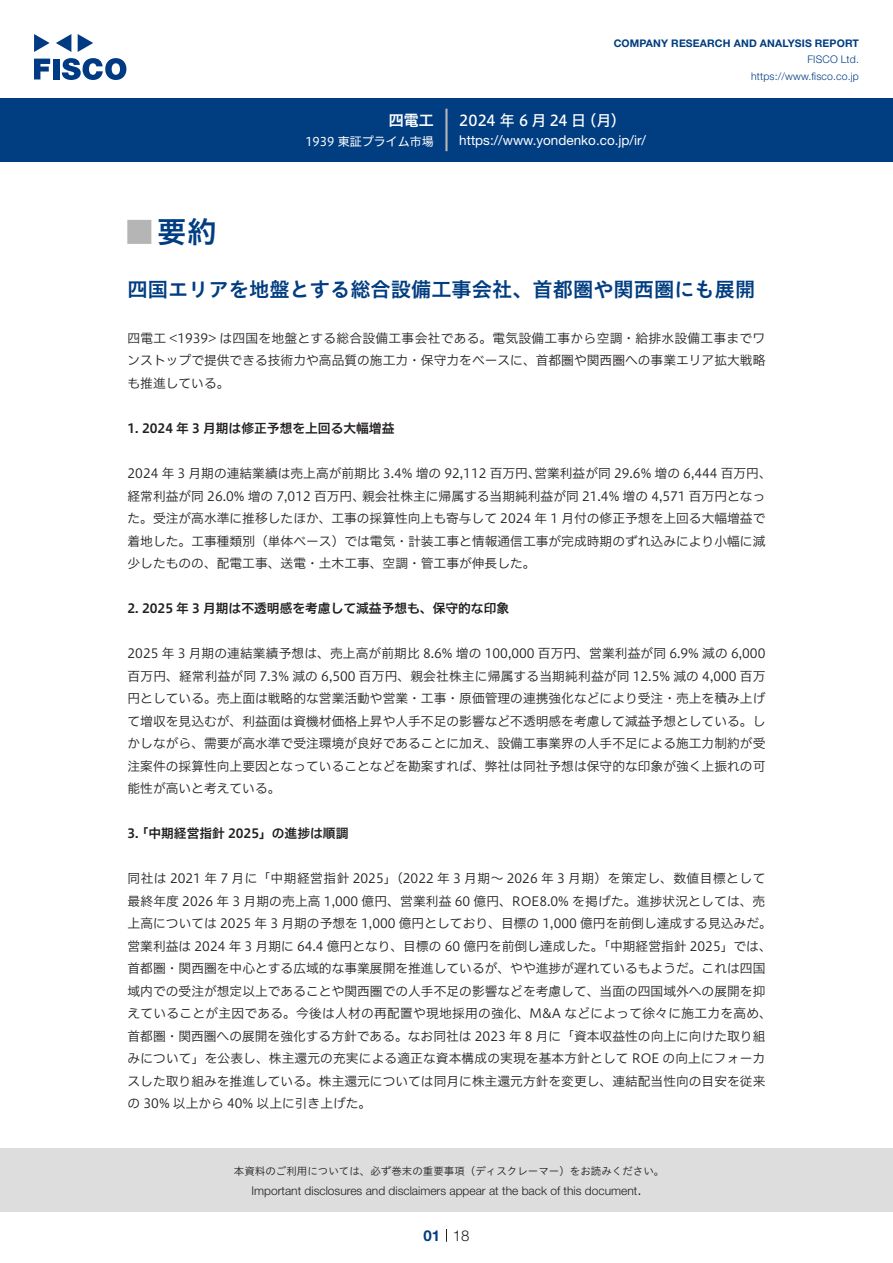
<style>
.page{position:relative;width:893px;height:1263px;background:#fff}
.page>*{position:absolute;margin:0;border:0;box-sizing:border-box;transform-origin:0 0}
.t1{font:30px "Hiragino UD Sans Std N W6";color:#003d81}
.t2{font:24px "Hiragino UD Sans Std N W6";color:#b5b5b6}
.中タイトル{font:20.25px "Hiragino UD Sans Std W6";color:#003d81}
.t3{font:15px "Hiragino UD Sans F Std N W5";letter-spacing:-.005em;color:#fff}
.t4{font:300 15px "Helvetica Neue LT Std";color:#231f20}
.t5{font:15px "Hiragino UD Sans F Std N W6";color:#fff}
.t6{font:700 15px "Helvetica Neue LT Std";color:#003d81}
.t7{font:13.5px "Helvetica Neue LT Std";color:#fff}
.本文{font:12.75px/22.5px "Hiragino UD Sans F Std N W3";color:#231f20}
.小タイトル{font:12.75px "Hiragino UD Sans F Std N W6";color:#231f20}
.t8{font:300 12px "Helvetica Neue LT Std";color:#231f20}
.t9{font:12px "Hiragino UD Sans F Std N W4";color:#fff}
.t10{font:10.5px "Hiragino UD Sans Std W3";color:#231f20}
.t11{font:700 10.5px "Helvetica Neue LT Std";letter-spacing:.015em;color:#003d81}
.t12{font:300 10.5px/16.5px "Helvetica Neue LT Std";letter-spacing:.015em;color:#003d81;text-align:right}
</style>
<div class="page">
<div style="left:0;top:1148px;width:893px;height:64px;background:#ddd"></div>
<svg style="left:34px;top:59px;width:16px;height:20px"></svg>
<div style="left:53px;top:59px;width:6px;height:20px;background:#003a83"></div>
<svg style="left:62px;top:58px;width:64px;height:22px"></svg>
<svg style="left:34px;top:34px;width:16px;height:18px"></svg>
<svg style="left:78px;top:34px;width:15px;height:18px"></svg>
<svg style="left:56px;top:34px;width:15px;height:18px"></svg>
<div style="left:0;top:98px;width:893px;height:64px;background:#003d81"></div>
<hr style="left:445px;top:109px;width:3px;height:42px;background:#b5b5b6">
<svg style="left:446px;top:1229px;width:1px;height:13px"></svg>
<p class="t5" style="left:389px;top:109px;width:46px">四電工</p>
<p class="t9" style="left:305px;top:132px;width:130px">1939 東証プライム市場</p>
<p class="t11" style="left:614px;top:37px;width:247px">COMPANY RESEARCH AND ANALYSIS REPORT</p>
<p class="t12" style="left:751px;top:51px;width:109px">FISCO Ltd. https://www.fisco.co j p.</p>
<p class="t3" style="left:581px;top:109px;width:46px">（月(</p>
<p class="t3" style="left:459px;top:109px;width:128px">2024 年 6 月 24 日</p>
<p class="t7" style="left:459px;top:132px;width:188px">https://www.yondenko. c o j p. /i r/</p>
<p class="t1" style="left:157px;top:209px;width:61px">要約</p>
<p class="t2" style="left:128px;top:213px;width:25px">█</p>
<p class="中タイトル" style="left:128px;top:274px;width:629px">四国エリアを地盤とする総合設備工事会社、首都圏や関西圏にも展開</p>
<p class="本文" style="left:128px;top:326px;width:639px;text-align:justify">四電工 &lt;1939&gt; は四国を地盤とする総合設備工事会社である。電気設備工事から空調・給排水設備工事までワンストップで提供できる技術力や高品質の施工力・保守力をベースに、首都圏や関西圏への事業エリア拡大戦略も推進している。</p>
<p class="小タイトル" style="left:128px;top:418px;width:268px">1. 2024 年 3 月期は修正予想を上回る大幅増益</p>
<p class="本文" style="left:534px;top:461px;width:239px">営業利益が同 29.6% 増の 6,444 百万円、</p>
<p class="本文" style="left:362px;top:461px;width:405px;text-indent:-235px">2024 年 3 月期の連結業績は売上高が前期比 3.4% 増の 92,112 百万円、<br>親会社株主に帰属する当期純利益が同 21.4% 増の 4,571 百万円となっ</p>
<p class="本文" style="left:128px;top:484px;width:639px">経常利益が同 26.0% 増の 7,012 百万円、<br>た。受注が高水準に推移したほか、工事の採算性向上も寄与して 2024 年 1 月付の修正予想を上回る大幅増益で着地した。工事種類別（単体ベース）では電気・計装工事と情報通信工事が完成時期のずれ込みにより小幅に減少したものの、配電工事、送電・土木工事、空調・管工事が伸長した。</p>
<p class="小タイトル" style="left:128px;top:598px;width:383px">2. 2025 年 3 月期は不透明感を考慮して減益予想も、保守的な印象</p>
<p class="本文" style="left:128px;top:641px;width:639px;text-align:justify">2025 年 3 月期の連結業績予想は、売上高が前期比 8.6% 増の 100,000 百万円、営業利益が同 6.9% 減の 6,000百万円、経常利益が同 7.3% 減の 6,500 百万円、親会社株主に帰属する当期純利益が同 12.5% 減の 4,000 百万円としている。売上面は戦略的な営業活動や営業・工事・原価管理の連携強化などにより受注・売上を積み上げて増収を見込むが、利益面は資機材価格上昇や人手不足の影響など不透明感を考慮して減益予想としている。しかしながら、需要が高水準で受注環境が良好であることに加え、設備工事業界の人手不足による施工力制約が受注案件の採算性向上要因となっていることなどを勘案すれば、弊社は同社予想は保守的な印象が強く上振れの可能性が高いと考えている。</p>
<p class="小タイトル" style="left:136px;top:823px;width:214px">「中期経営指針 2025」の進捗は順調</p>
<p class="小タイトル" style="left:128px;top:823px;width:13px">3.</p>
<p class="本文" style="left:128px;top:866px;width:646px">同社は 2021 年 7 月に「中期経営指針 2025」（2022 年 3 月期〜 2026 年 3 月期）を策定し、数値目標として最終年度 2026 年 3 月期の売上高 1,000 億円、営業利益 60 億円、ROE8.0% を掲げた。進捗状況としては、売上高については 2025 年 3 月期の予想を 1,000 億円としており、目標の 1,000 億円を前倒し達成する見込みだ。営業利益は 2024 年 3 月期に 64.4 億円となり、目標の 60 億円を前倒し達成した。「中期経営指針 2025」では、首都圏・関西圏を中心とする広域的な事業展開を推進しているが、やや進捗が遅れているもようだ。これは四国域内での受注が想定以上であることや関西圏での人手不足の影響などを考慮して、当面の四国域外への展開を抑えていることが主因である。今後は人材の再配置や現地採用の強化、M&amp;A などによって徐々に施工力を高め、首都圏・関西圏への展開を強化する方針である。なお同社は 2023 年 8 月に「資本収益性の向上に向けた取り組みについて」を公表し、株主還元の充実による適正な資本構成の実現を基本方針として ROE の向上にフォーカスした取り組みを推進している。株主還元については同月に株主還元方針を変更し、連結配当性向の目安を従来の 30% 以上から 40% 以上に引き上げた。</p>
<p class="t10" style="left:234px;top:1163px;width:432px">本資料のご利用については、必ず巻末の重要事項（ディスクレーマー）をお読みください。</p>
<p class="t4" style="left:637px;top:1180px;width:6px">.</p>
<p class="t8" style="left:251px;top:1183px;width:387px">Important disclosures and disclaimers appear at the back of this document</p>
<p class="t6" style="left:423px;top:1226px;width:18px">01</p>
<p class="t4" style="left:453px;top:1226px;width:18px">18</p>
</div>
